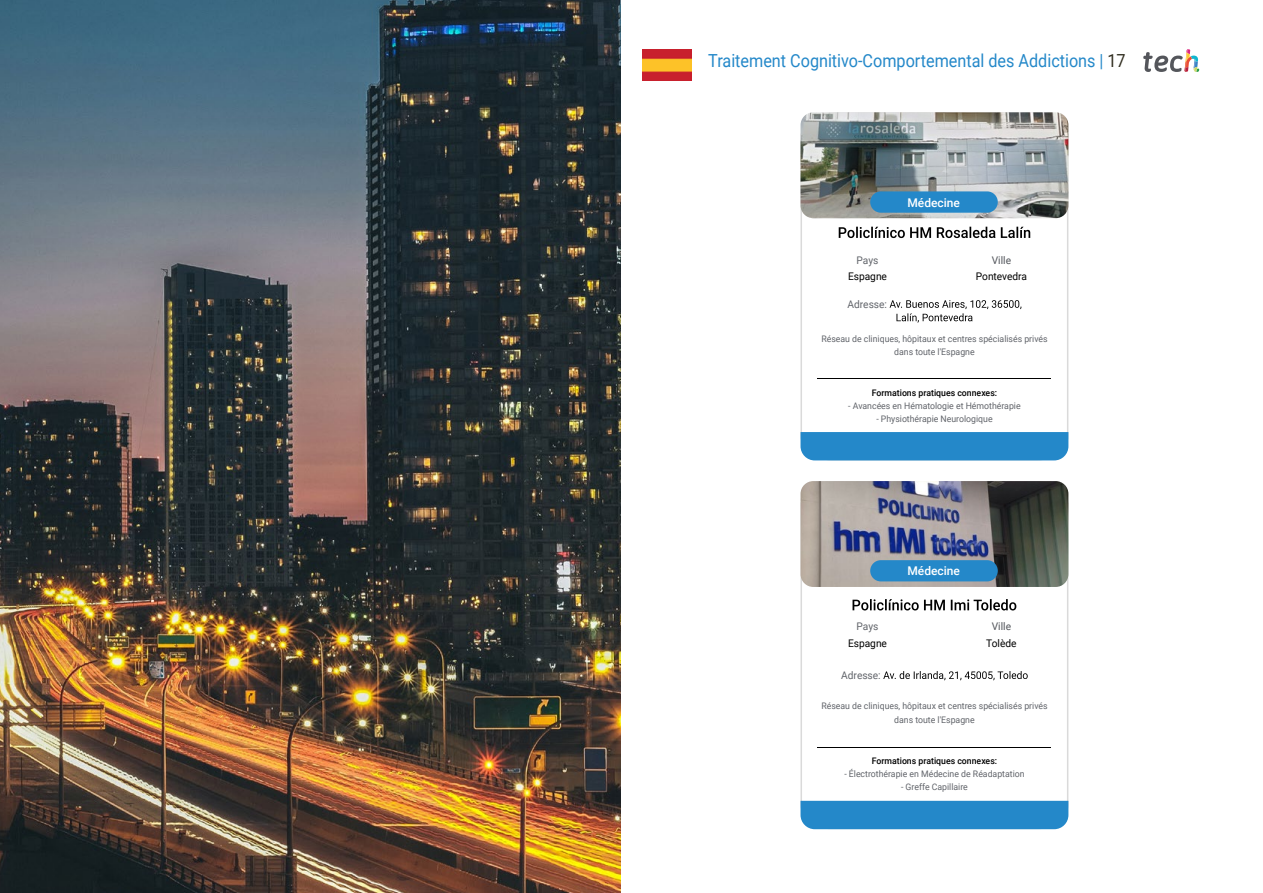
<style>
.page{position:relative;width:1263px;height:893px;background:#fff}
.page>*{position:absolute;margin:0;border:0;box-sizing:border-box;transform-origin:0 0}
.t1{font:18px "Roboto";color:#2488c9;scale:.9 1}
.t2{font:500 12px "Roboto";color:#fff}
.t3{font:10.5px "Roboto";color:#000}
.t4{font:10.5px "Roboto";color:#61646a}
.t5{font:10.5px "Roboto";color:#52555b}
.t6{font:9px/13.5px "Roboto";color:#61646a;text-align:center}
.t7{font:500 9px "Roboto";color:#000}
.s1{color:#312e20}
</style>
<div class="page">
<img style="left:642px;top:50px;width:49px;height:30px">
<svg style="left:1143px;top:49px;width:56px;height:23px"></svg>
<img style="left:0;top:0;width:621px;height:893px">
<svg style="left:800px;top:122px;width:269px;height:339px"></svg>
<img style="left:800px;top:112px;width:268px;height:106px">
<div style="left:870px;top:191px;width:128px;height:22px;background:#2488c9;border-radius:11px"></div>
<div style="left:800px;top:432px;width:268px;height:28px;background:#2488c9"></div>
<hr style="left:817px;top:379px;width:234px;height:1px;background:#000">
<svg style="left:839px;top:227px;width:191px;height:11px"></svg>
<svg style="left:889px;top:300px;width:132px;height:23px"></svg>
<svg style="left:800px;top:491px;width:269px;height:339px"></svg>
<img style="left:800px;top:481px;width:268px;height:106px">
<div style="left:870px;top:560px;width:128px;height:21px;background:#2488c9;border-radius:11px"></div>
<div style="left:800px;top:801px;width:268px;height:28px;background:#2488c9"></div>
<hr style="left:817px;top:747px;width:234px;height:1px;background:#000">
<svg style="left:852px;top:599px;width:164px;height:11px"></svg>
<svg style="left:883px;top:671px;width:145px;height:9px"></svg>
<h1 class="t1" style="left:708px;top:48px;width:465px">Traitement Cognitivo-Comportemental des Addictions | <span class="s1">17</span></h1>
<p class="t4" style="left:856px;top:253px;width:23px">Pays</p>
<p class="t3" style="left:848px;top:269px;width:41px">Espagne</p>
<h2 class="t2" style="left:907px;top:194px;width:54px">Médecine</h2>
<p class="t5" style="left:992px;top:253px;width:21px">Ville</p>
<p class="t3" style="left:976px;top:269px;width:53px">Pontevedra</p>
<p class="t4" style="left:847px;top:297px;width:41px">Adresse:</p>
<p class="t6" style="left:821px;top:331px;width:228px">Réseau de cliniques, hôpitaux et centres spécialisés privés dans toute l'Espagne</p>
<p class="t7" style="left:872px;top:386px;width:127px">Formations pratiques connexes:</p>
<p class="t6" style="left:848px;top:399px;width:174px">- Avancées en Hématologie et Hémothérapie</p>
<p class="t6" style="left:876px;top:412px;width:118px">- Physiothérapie Neurologique</p>
<p class="t4" style="left:856px;top:619px;width:23px">Pays</p>
<p class="t3" style="left:848px;top:635px;width:41px">Espagne</p>
<h2 class="t2" style="left:907px;top:563px;width:54px">Médecine</h2>
<p class="t5" style="left:992px;top:619px;width:21px">Ville</p>
<p class="t3" style="left:986px;top:635px;width:32px">Tolède</p>
<p class="t4" style="left:841px;top:668px;width:41px">Adresse:</p>
<p class="t6" style="left:821px;top:699px;width:228px">Réseau de cliniques, hôpitaux et centres spécialisés privés dans toute l'Espagne</p>
<p class="t7" style="left:872px;top:754px;width:127px">Formations pratiques connexes:</p>
<p class="t6" style="left:844px;top:766px;width:182px">- Électrothérapie en Médecine de Réadaptation</p>
<p class="t6" style="left:901px;top:780px;width:68px">- Greffe Capillaire</p>
</div>
